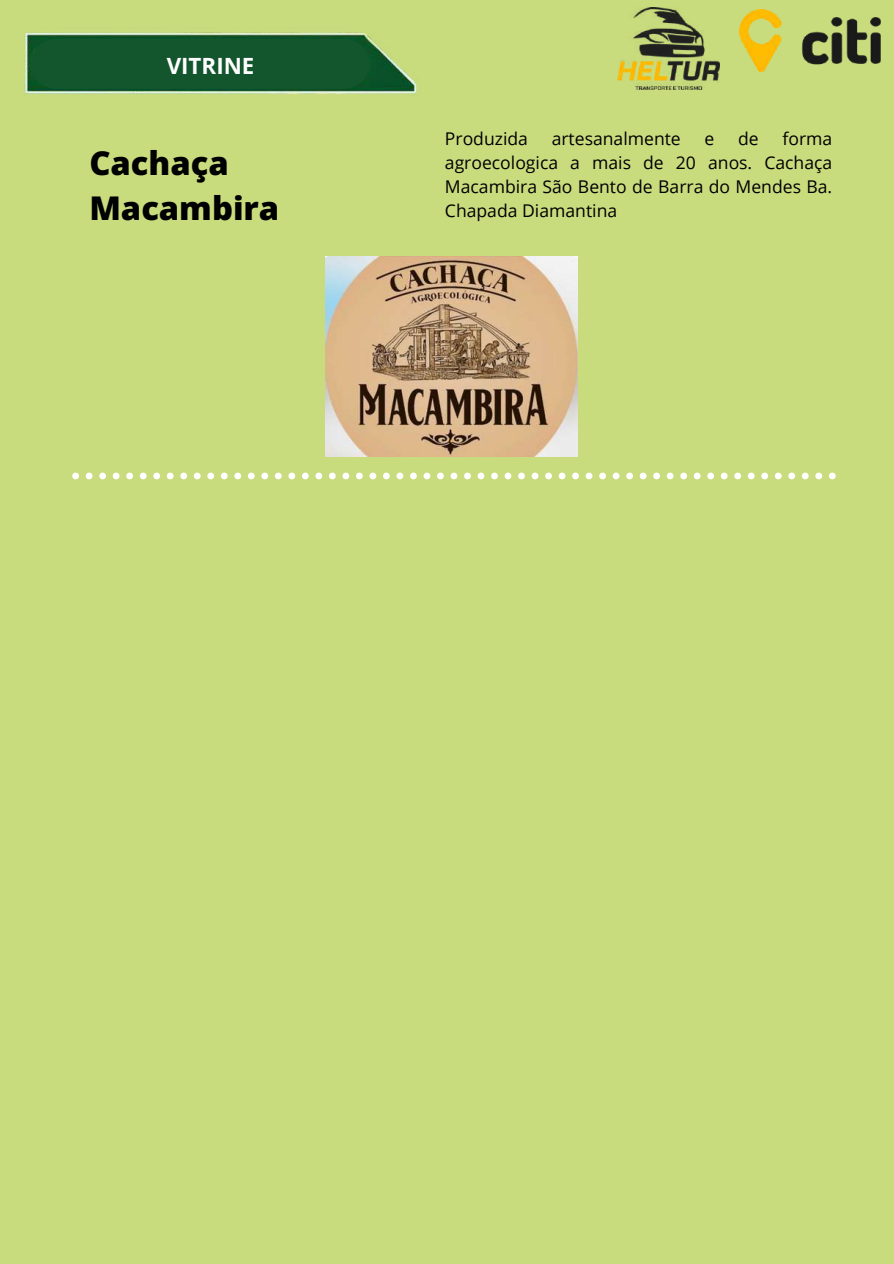
<style>
.page{position:relative;width:894px;height:1264px;background:#fff}
.page>*{position:absolute;margin:0;border:0;box-sizing:border-box;transform-origin:0 0}
.t1{font:800 32.7px/45px "Open Sans";color:#000}
.t2{font:700 22.35px "Open Sans";color:#fff}
.t3{font:17.55px/23.9px "Open Sans";color:#000;text-align:justify}
</style>
<div class="page">
<div style="left:0;top:0;width:893px;height:1263px;background:#c8dc7e"></div>
<svg style="left:72px;top:472px;width:763px;height:7px"></svg>
<img style="left:25px;top:32px;width:392px;height:62px">
<div style="left:31px;top:39px;width:338px;height:50px;background:#13562e"></div>
<img style="left:326px;top:257px;width:251px;height:199px">
<img style="left:739px;top:9px;width:141px;height:62px">
<img style="left:617px;top:8px;width:101px;height:82px">
<p class="t2" style="left:167px;top:50px;width:89px">VITRINE</p>
<h1 class="t1" style="left:89px;top:139px;width:191px">Cachaça<br>Macambira</h1>
<p class="t3" style="left:445px;top:126px;width:389px;text-indent:337px">forma agroecologica a mais de 20 anos. Cachaça Macambira São Bento de Barra do Mendes Ba.<br>Chapada Diamantina</p>
<p class="t3" style="left:445px;top:126px;width:84px">Produzida</p>
<p class="t3" style="left:551px;top:126px;width:131px">artesanalmente</p>
<p class="t3" style="left:704px;top:126px;width:11px">e</p>
<p class="t3" style="left:738px;top:126px;width:22px">de</p>
</div>
